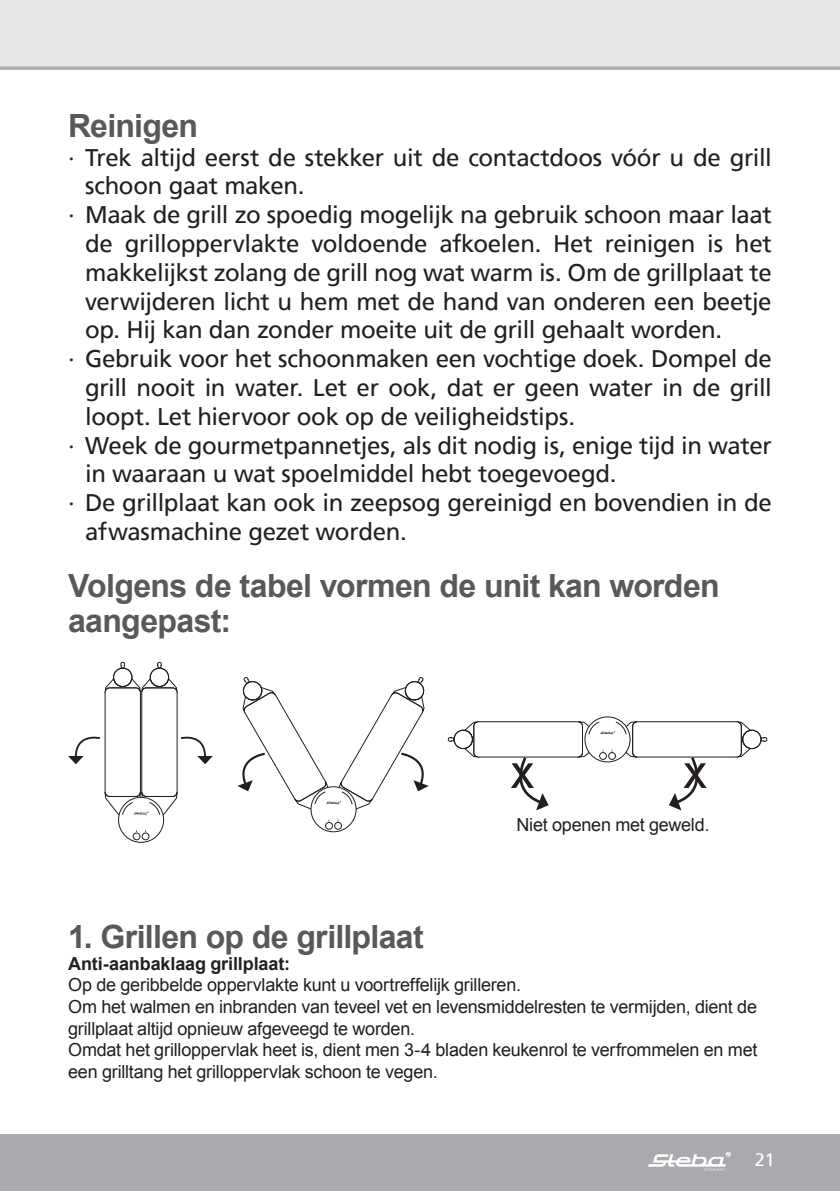
<style>
.page{position:relative;width:840px;height:1191px;background:#fff}
.page>*{position:absolute;margin:0;border:0;box-sizing:border-box;transform-origin:0 0}
.t1{font:700 32px/35.2px "Arial";letter-spacing:-.02em;color:#58595b}
.t2{font:24px "Frutiger";letter-spacing:-.015em;color:#231f20}
.t3{font:18px/21.6px "Arial";letter-spacing:-.015em;color:#231f20}
.t4{font:700 18px "Arial";letter-spacing:-.005em;color:#231f20}
.t5{font:18px "Frutiger";color:#fff}
</style>
<div class="page">
<div style="left:0;top:1134px;width:839px;height:57px;background:#a8aaad"></div>
<svg style="left:648px;top:1151px;width:82px;height:19px"></svg>
<div style="left:0;top:0;width:839px;height:68px;background:#e7e8e8"></div>
<svg style="left:0;top:66px;width:839px;height:4px;background:#b3b5b8"></svg>
<div style="left:105px;top:687px;width:36px;height:110px;border:1px solid #231f20;border-radius:5px"></div>
<div style="left:113px;top:667px;width:19px;height:20px;border:1px solid #231f20;border-radius:50%"></div>
<svg style="left:120px;top:661px;width:5px;height:8px"></svg>
<div style="left:141px;top:687px;width:36px;height:110px;border:1px solid #231f20;border-radius:5px"></div>
<div style="left:150px;top:667px;width:19px;height:20px;border:1px solid #231f20;border-radius:50%"></div>
<svg style="left:104px;top:676px;width:74px;height:22px"></svg>
<svg style="left:157px;top:661px;width:5px;height:8px"></svg>
<div style="left:118px;top:797px;width:46px;height:45px;border:1px solid #231f20;border-radius:50%"></div>
<svg style="left:104px;top:791px;width:74px;height:25px"></svg>
<div style="left:133px;top:832px;width:7px;height:8px;border:1px solid #231f20;border-radius:50%"></div>
<div style="left:142px;top:832px;width:7px;height:8px;border:1px solid #231f20;border-radius:50%"></div>
<svg style="left:68px;top:736px;width:32px;height:28px"></svg>
<svg style="left:181px;top:736px;width:32px;height:28px"></svg>
<svg style="left:311px;top:786px;width:45px;height:45px"></svg>
<div style="left:325px;top:822px;width:8px;height:7px;border:1px solid #231f20;border-radius:50%"></div>
<div style="left:334px;top:822px;width:8px;height:7px;border:1px solid #231f20;border-radius:50%"></div>
<svg style="left:237px;top:677px;width:192px;height:144px"></svg>
<div style="left:631px;top:721px;width:110px;height:36px;border:1px solid #231f20;border-radius:5px"></div>
<div style="left:741px;top:729px;width:20px;height:20px;border:1px solid #231f20;border-radius:50%"></div>
<svg style="left:730px;top:721px;width:22px;height:37px"></svg>
<svg style="left:759px;top:736px;width:8px;height:6px"></svg>
<div style="left:473px;top:721px;width:109px;height:36px;border:1px solid #231f20;border-radius:5px"></div>
<div style="left:453px;top:729px;width:19px;height:20px;border:1px solid #231f20;border-radius:50%"></div>
<svg style="left:462px;top:721px;width:21px;height:37px"></svg>
<svg style="left:447px;top:736px;width:8px;height:6px"></svg>
<svg style="left:584px;top:717px;width:45px;height:45px"></svg>
<div style="left:584px;top:716px;width:46px;height:46px;border:1px solid #231f20;border-radius:50%"></div>
<svg style="left:577px;top:720px;width:60px;height:38px"></svg>
<div style="left:599px;top:752px;width:7px;height:8px;border:1px solid #231f20;border-radius:50%"></div>
<div style="left:608px;top:752px;width:7px;height:8px;border:1px solid #231f20;border-radius:50%"></div>
<svg style="left:507px;top:755px;width:41px;height:55px"></svg>
<svg style="left:668px;top:755px;width:41px;height:55px"></svg>
<h1 class="t1" style="left:68px;top:111px;width:131px">Reinigen</h1>
<p class="t2" style="left:68px;top:143px;width:704px">∙ Trek altijd eerst de stekker uit de contactdoos vóór u de grill</p>
<p class="t2" style="left:85px;top:176px;width:221px">schoon gaat maken.</p>
<p class="t2" style="left:68px;top:201px;width:704px">∙ Maak de grill zo spoedig mogelijk na gebruik schoon maar laat</p>
<p class="t2" style="left:85px;top:234px;width:687px">de grilloppervlakte voldoende afkoelen. Het reinigen is het</p>
<p class="t2" style="left:85px;top:262px;width:687px">makkelijkst zolang de grill nog wat warm is. Om de grillplaat te</p>
<p class="t2" style="left:85px;top:291px;width:687px">verwijderen licht u hem met de hand van onderen een beetje</p>
<p class="t2" style="left:85px;top:320px;width:638px">op. Hij kan dan zonder moeite uit de grill gehaalt worden.</p>
<p class="t2" style="left:68px;top:345px;width:704px">∙ Gebruik voor het schoonmaken een vochtige doek. Dompel de</p>
<p class="t2" style="left:85px;top:378px;width:687px">grill nooit in water. Let er ook, dat er geen water in de grill</p>
<p class="t2" style="left:85px;top:406px;width:491px">loopt. Let hiervoor ook op de veiligheidstips.</p>
<p class="t2" style="left:68px;top:431px;width:704px">∙ Week de gourmetpannetjes, als dit nodig is, enige tijd in water</p>
<p class="t2" style="left:85px;top:464px;width:532px">in waaraan u wat spoelmiddel hebt toegevoegd.</p>
<p class="t2" style="left:68px;top:489px;width:705px">∙ De grillplaat kan ook in zeepsog gereinigd en bovendien in de</p>
<p class="t2" style="left:85px;top:522px;width:323px">afwasmachine gezet worden.</p>
<h1 class="t1" style="left:68px;top:571px;width:652px">Volgens de tabel vormen de unit kan worden aangepast:</h1>
<p class="t3" style="left:516px;top:816px;width:194px">Niet openen met geweld.</p>
<h1 class="t1" style="left:68px;top:922px;width:357px">1. Grillen op de grillplaat</h1>
<p class="t4" style="left:68px;top:956px;width:223px">Anti-aanbaklaag grillplaat:</p>
<p class="t3" style="left:68px;top:976px;width:690px">Op de geribbelde oppervlakte kunt u voortreffelijk grilleren.<br>Om het walmen en inbranden van teveel vet en levensmiddelresten te vermijden, dient de grillplaat altijd opnieuw afgeveegd te worden.<br>Omdat het grilloppervlak heet is, dient men 3-4 bladen keukenrol te verfrommelen en met een grilltang het grilloppervlak schoon te vegen.</p>
<p class="t5" style="left:754px;top:1152px;width:22px">21</p>
</div>
